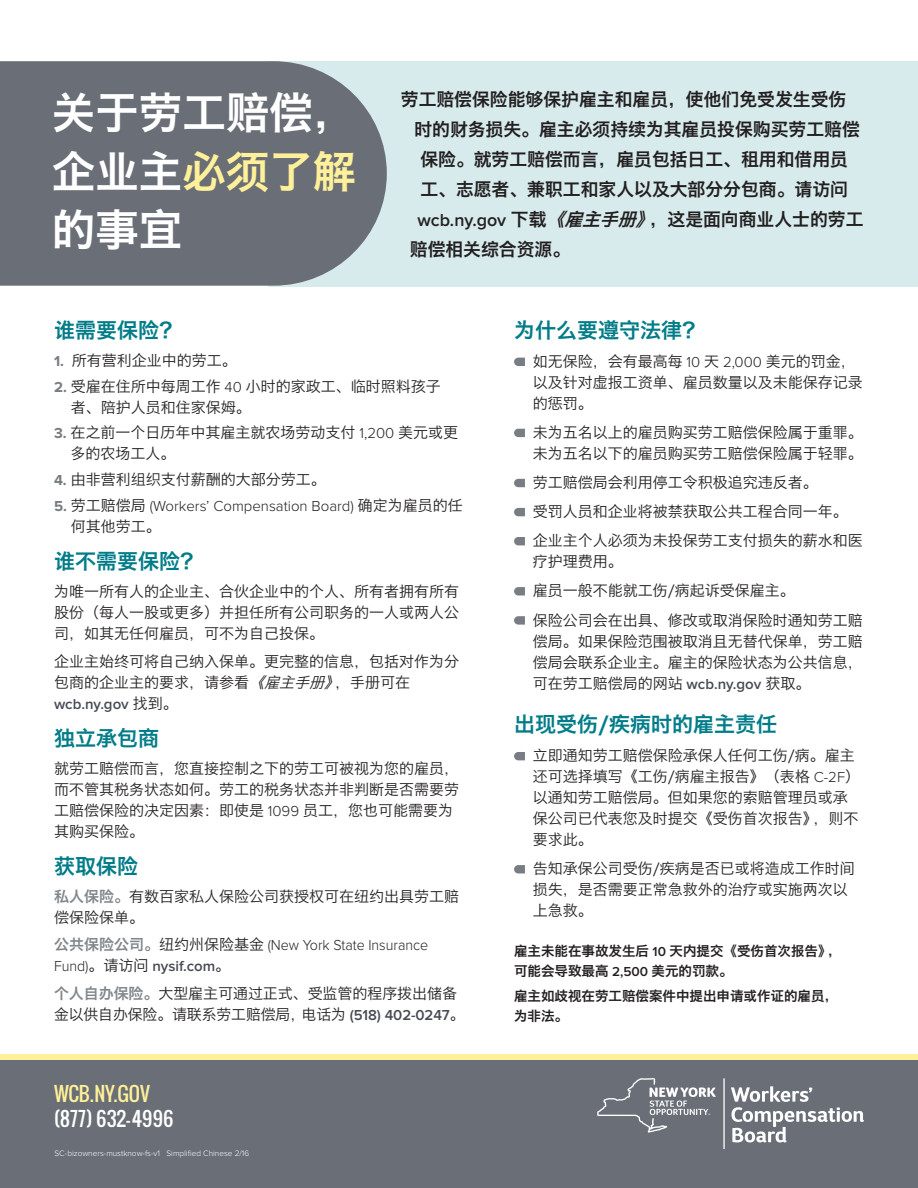
<style>
.page{position:relative;width:918px;height:1188px;background:#fff}
.page>*{position:absolute;margin:0;border:0;box-sizing:border-box;transform-origin:0 0}
.Body{font:43.5px/58.5px "Hiragino Sans GB W6";color:#fff;text-align:justify}
.Body-2{font:21px "Hiragino Sans GB W6";color:#007c89}
.Body-3{font:19.5px "Oswald";letter-spacing:.01em;color:#fff}
.Body-4{font:19.5px "Oswald";color:#fff099}
.Body-5{font:18px "Hiragino Sans GB W6";color:#231f20}
.Body-6{font:15px/21px "Hiragino Sans GB W3";color:#231f20}
.Body-7{font:300 15px/21px "Proxima Nova";color:#231f20;scale:.95 1}
.Body-8{font:300 15px/21px "Proxima Nova";color:#231f20}
.Body-9{font:13.5px/19.5px "Hiragino Sans GB W6";color:#231f20}
.t1{font:300 8.25px "Proxima Nova";color:#fff}
.s1{color:#fff099}
.s2{font-family:"Proxima Nova";font-weight:600}
.s3{font-style:italic}
.s4{font-family:"Proxima Nova";font-weight:700;color:#787d83}
.s5{font-family:"Proxima Nova";font-weight:300}
.s6{font-weight:700;color:#787d83}
.s7{font-family:"Hiragino Sans GB W3";font-weight:400}
.s8{font-family:"Proxima Nova";font-weight:600;color:#464b54}
.s9{font-family:"Hiragino Sans GB W6";color:#82878c}
.s10{font-family:"Hiragino Sans GB W6";font-weight:400;color:#82878c}
.s11{font-weight:600;color:#464b54}
</style>
<div class="page">
<svg style="left:0;top:1054px;width:918px;height:7px;background:#e9dd94"></svg>
<div style="left:0;top:1061px;width:918px;height:127px;background:#696e77"></div>
<hr style="left:723px;top:1078px;width:2px;height:71px;background:#fff">
<svg style="left:597px;top:1078px;width:119px;height:55px"></svg>
<svg style="left:731px;top:1086px;width:133px;height:56px"></svg>
<div style="left:269px;top:61px;width:649px;height:226px;background:#d7ebec"></div>
<div style="left:0;top:61px;width:387px;height:225px;background:#696e77"></div>
<svg style="left:514px;top:358px;width:11px;height:8px"></svg>
<svg style="left:514px;top:429px;width:11px;height:8px"></svg>
<svg style="left:514px;top:479px;width:11px;height:8px"></svg>
<svg style="left:514px;top:508px;width:11px;height:8px"></svg>
<svg style="left:514px;top:537px;width:11px;height:8px"></svg>
<svg style="left:514px;top:587px;width:11px;height:9px"></svg>
<svg style="left:514px;top:616px;width:11px;height:9px"></svg>
<svg style="left:514px;top:752px;width:11px;height:8px"></svg>
<svg style="left:514px;top:865px;width:11px;height:8px"></svg>
<p class="Body" style="left:52px;top:82px;width:306px">关于劳工赔偿，企业主<span class="s1">必须了解</span>的事宜</p>
<p class="Body-5" style="left:401px;top:88px;width:447px">劳工赔偿保险能够保护雇主和雇员，使他们免受发生受伤</p>
<p class="Body-5" style="left:414px;top:118px;width:447px">时的财务损失。雇主必须持续为其雇员投保购买劳工赔偿</p>
<p class="Body-5" style="left:420px;top:148px;width:429px">保险。就劳工赔偿而言，雇员包括日工、租用和借用员</p>
<p class="Body-5" style="left:420px;top:178px;width:429px">工、志愿者、兼职工和家人以及大部分分包商。请访问</p>
<p class="Body-5" style="left:417px;top:208px;width:448px"><span class="s2">wcb.ny.gov</span> 下载<span class="s3">《雇主手册》</span>，这是面向商业人士的劳工</p>
<p class="Body-5" style="left:410px;top:238px;width:162px">赔偿相关综合资源。</p>
<p class="Body-2" style="left:54px;top:316px;width:127px">谁需要保险？</p>
<p class="Body-6" style="left:54px;top:349px;width:184px"><span class="s4">1.</span> 所有营利企业中的劳工。</p>
<p class="Body-6" style="left:71px;top:375px;width:372px;text-indent:-17px"><span class="s4">2.</span> 受雇在住所中每周工作 <span class="s5">40</span> 小时的家政工、临时照料孩子者、陪护人员和住家保姆。</p>
<p class="Body-6" style="left:71px;top:422px;width:389px;text-indent:-17px"><span class="s4">3.</span> 在之前一个日历年中其雇主就农场劳动支付 <span class="s5">1,200</span> 美元或更多的农场工人。</p>
<p class="Body-6" style="left:54px;top:469px;width:273px"><span class="s4">4.</span> 由非营利组织支付薪酬的大部分劳工。</p>
<p class="Body-8" style="left:71px;top:496px;width:393px;text-indent:-17px"><span class="s6">5.</span> <span class="s7">劳工赔偿局</span> (Workers’ Compensation Board) <span class="s7">确定为雇员的任何其他劳工。</span></p>
<p class="Body-2" style="left:54px;top:548px;width:148px">谁不需要保险？</p>
<p class="Body-6" style="left:54px;top:581px;width:406px;text-align:justify">为唯一所有人的企业主、合伙企业中的个人、所有者拥有所有股份（每人一股或更多）并担任所有公司职务的一人或两人公司，如其无任何雇员，可不为自己投保。</p>
<p class="Body-6" style="left:54px;top:650px;width:406px">企业主始终可将自己纳入保单。更完整的信息，包括对作为分包商的企业主的要求，请参看<span class="s3">《雇主手册》</span>，手册可在<span class="s8">wcb.ny.gov</span> 找到。</p>
<p class="Body-2" style="left:54px;top:724px;width:106px">独立承包商</p>
<p class="Body-6" style="left:54px;top:757px;width:406px">就劳工赔偿而言，您直接控制之下的劳工可被视为您的雇员，而不管其税务状态如何。劳工的税务状态并非判断是否需要劳工赔偿保险的决定因素：即使是 <span class="s5">1099</span> 员工，您也可能需要为其购买保险。</p>
<p class="Body-2" style="left:54px;top:852px;width:85px">获取保险</p>
<p class="Body-6" style="left:54px;top:885px;width:406px"><span class="s9">私人保险。</span>有数百家私人保险公司获授权可在纽约出具劳工赔偿保险保单。</p>
<p class="Body-7" style="left:54px;top:936px;width:396px"><span class="s10">公共保险公司。</span><span class="s7">纽约州保险基金</span> (New York State Insurance<br>Fund)<span class="s7">。请访问</span> <span class="s11">nysif.com</span><span class="s7">。</span></p>
<p class="Body-6" style="left:54px;top:983px;width:412px"><span class="s9">个人自办保险。</span>大型雇主可通过正式、受监管的程序拨出储备金以供自办保险。请联系劳工赔偿局，电话为 <span class="s8">(518) 402-0247</span>。</p>
<p class="Body-4" style="left:54px;top:1079px;width:98px">WCB.NY.GOV</p>
<p class="Body-3" style="left:54px;top:1104px;width:121px">(877) 632-4996</p>
<p class="t1" style="left:55px;top:1149px;width:196px">SC-bizowners-mustknow-fs-v1 Simplified Chinese 2/16</p>
<p class="Body-2" style="left:514px;top:316px;width:190px">为什么要遵守法律？</p>
<p class="Body-6" style="left:533px;top:351px;width:331px">如无保险，会有最高每 <span class="s5">10</span> 天 <span class="s5">2,000</span> 美元的罚金，以及针对虚报工资单、雇员数量以及未能保存记录的惩罚。</p>
<p class="Body-6" style="left:533px;top:422px;width:331px">未为五名以上的雇员购买劳工赔偿保险属于重罪。未为五名以下的雇员购买劳工赔偿保险属于轻罪。</p>
<p class="Body-6" style="left:533px;top:472px;width:286px">劳工赔偿局会利用停工令积极追究违反者。</p>
<p class="Body-6" style="left:533px;top:501px;width:316px">受罚人员和企业将被禁获取公共工程合同一年。</p>
<p class="Body-6" style="left:533px;top:530px;width:331px">企业主个人必须为未投保劳工支付损失的薪水和医疗护理费用。</p>
<p class="Body-6" style="left:533px;top:580px;width:264px">雇员一般不能就工伤/病起诉受保雇主。</p>
<p class="Body-6" style="left:533px;top:609px;width:331px;text-align:justify">保险公司会在出具、修改或取消保险时通知劳工赔偿局。如果保险范围被取消且无替代保单，劳工赔偿局会联系企业主。雇主的保险状态为公共信息，可在劳工赔偿局的网站 <span class="s8">wcb.ny.gov</span> 获取。</p>
<p class="Body-2" style="left:514px;top:711px;width:264px">出现受伤/疾病时的雇主责任</p>
<p class="Body-6" style="left:533px;top:745px;width:329px">立即通知劳工赔偿保险承保人任何工伤/病。雇主还可选择填写《工伤/病雇主报告》（表格 <span class="s5">C-2F</span>）以通知劳工赔偿局。但如果您的索赔管理员或承保公司已代表您及时提交《受伤首次报告》，则不要求此。</p>
<p class="Body-6" style="left:533px;top:858px;width:324px">告知承保公司受伤/疾病是否已或将造成工作时间损失，是否需要正常急救外的治疗或实施两次以上急救。</p>
<p class="Body-9" style="left:514px;top:941px;width:329px">雇主未能在事故发生后 <span class="s2">10</span> 天内提交《受伤首次报告》，可能会导致最高 <span class="s2">2,500</span> 美元的罚款。</p>
<p class="Body-9" style="left:514px;top:986px;width:325px">雇主如歧视在劳工赔偿案件中提出申请或作证的雇员，为非法。</p>
</div>
